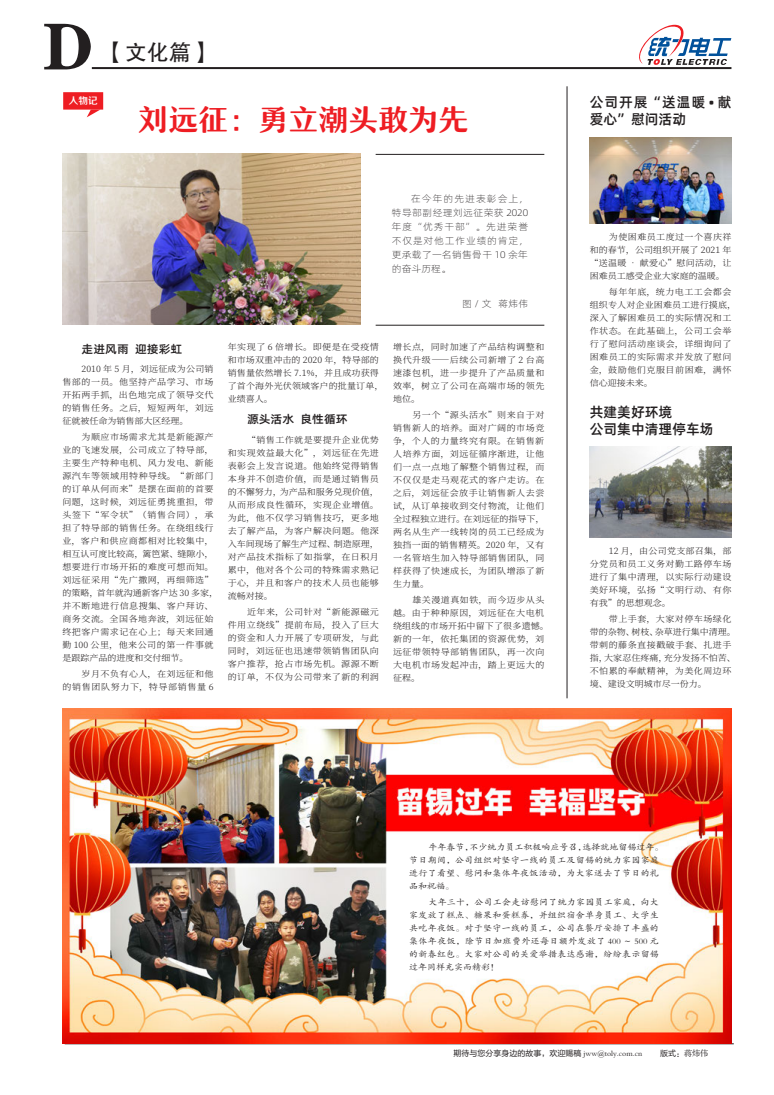
<style>
.page{position:relative;width:774px;height:1095px;background:#fff}
.page>*{position:absolute;margin:0;border:0;box-sizing:border-box;transform-origin:0 0}
.t1{font:66.3px "FZCSK GBK1 0";color:#231f20}
.t2{font:30px "HY Run Yuan GEW";color:#ee1d23}
.t3{font:22px "FZHTK GBK1 0";color:#231f20}
.t4{font:14px/16.8px "Alibaba Pu Hui Ti M";letter-spacing:.065em;color:#231f20}
.t5{font:14px "Alibaba Pu Hui Ti M";color:#231f20}
.段落思源宋9{font:11.4px "Alibaba Pu Hui Ti M";color:#231f20;scale:1.05 1}
.t6{font:9.6px "FZZZHONGJW GB1 0";color:#fff}
.段落思源宋9-2{font:9.5px/14px "Alibaba Pu Hui Ti L";letter-spacing:.035em;color:#231f20;text-align:justify;scale:1.05 1}
.段落思源宋9-3{font:300 8.6px/13px "Source Han Serif SC";letter-spacing:.055em;color:#231f20;text-align:justify;scale:1.05 1}
.段落思源宋9-4{font:8.6px/13px "FZKTK GBK1 0";letter-spacing:.03em;color:#231f20;scale:1.05 1}
.段落思源宋9-5{font:300 8.6px/13px "Source Han Serif SC";letter-spacing:.02em;color:#231f20;scale:1.05 1}
.段落思源宋9-6{font:300 8.6px/13px "Source Han Serif SC";letter-spacing:.075em;color:#231f20;text-align:right;scale:1.05 1}
.t7{font:8px "FZLTHJW GB1 0";color:#231f20}
.s1{font-family:"FZKTK GBK1 0"}
.s2{font-family:"FZS3 K GBK1 0"}
</style>
<div class="page">
<hr style="left:65px;top:1043px;width:669px;height:1px;background:#231f20">
<hr style="left:92px;top:67px;width:639px;height:2px;background:#231f20">
<svg style="left:639px;top:25px;width:92px;height:40px"></svg>
<svg style="left:63px;top:92px;width:40px;height:25px"></svg>
<hr style="left:567px;top:86px;width:1px;height:612px;background:#231f20">
<img style="left:590px;top:137px;width:141px;height:86px">
<img style="left:62px;top:154px;width:298px;height:171px">
<hr style="left:376px;top:154px;width:168px;height:1px;background:#231f20">
<hr style="left:376px;top:325px;width:168px;height:1px;background:#231f20">
<img style="left:590px;top:446px;width:141px;height:91px">
<img style="left:62px;top:708px;width:669px;height:335px">
<p class="t1" style="left:43px;top:9px;width:52px">D</p>
<p class="t6" style="left:69px;top:95px;width:30px">人物记</p>
<p class="t3" style="left:103px;top:40px;width:111px">【文化篇】</p>
<p class="t2" style="left:138px;top:103px;width:331px">刘远征：勇立潮头敢为先</p>
<p class="t4" style="left:590px;top:93px;width:143px">公司开展“送温暖 • 献爱心”慰问活动</p>
<p class="段落思源宋9" style="left:82px;top:340px;width:97px">走进风雨 迎接彩虹</p>
<p class="段落思源宋9-3" style="left:62px;top:362px;width:145px;text-indent:19px">2010 年 5 月，刘远征成为公司销售部的一员。他坚持产品学习、市场开拓两手抓，出色地完成了领导交代的销售任务。之后，短短两年，刘远征就被任命为销售部大区经理。</p>
<p class="段落思源宋9-3" style="left:62px;top:430px;width:150px;text-align:left;text-indent:19px">为顺应市场需求尤其是新能源产业的飞速发展，公司成立了特导部，主要生产特种电机、风力发电、新能源汽车等领域用特种导线。“新部门的订单从何而来”是摆在面前的首要问题，这时候，刘远征勇挑重担，带头签下“军令状”（销售合同），承担了特导部的销售任务。在绕组线行业，客户和供应商都相对比较集中，相互认可度比较高，篱笆紧、缝隙小，想要进行市场开拓的难度可想而知。刘远征采用“先广撒网，再细筛选”的策略，首年就沟通新客户达 30 多家，并不断地进行信息搜集、客户拜访、商务交流。全国各地奔波，刘远征始终把客户需求记在心上；每天来回通勤 100 公里，他来公司的第一件事就是跟踪产品的进度和交付细节。</p>
<p class="段落思源宋9-6" style="left:62px;top:667px;width:146px">岁月不负有心人，在刘远征和他<br>的销售团队努力下，特导部销售量 6</p>
<p class="段落思源宋9-2" style="left:392px;top:191px;width:131px;text-indent:19px">在今年的先进表彰会上，特导部副经理刘远征荣获 2020年度“优秀干部”。先进荣誉不仅是对他工作业绩的肯定，更承载了一名销售骨干 10 余年的奋斗历程。</p>
<p class="段落思源宋9-2" style="left:462px;top:295px;width:64px">图 / 文 蒋炜伟</p>
<p class="段落思源宋9-5" style="left:228px;top:341px;width:150px">年实现了 6 倍增长。即便是在受疫情和市场双重冲击的 2020 年，特导部的销售量依然增长 7.1%，并且成功获得了首个海外光伏领域客户的批量订单，业绩喜人。</p>
<p class="段落思源宋9" style="left:247px;top:410px;width:97px">源头活水 良性循环</p>
<p class="段落思源宋9-3" style="left:228px;top:433px;width:145px;text-indent:19px">“销售工作就是要提升企业优势和实现效益最大化”，刘远征在先进表彰会上发言说道。他始终觉得销售本身并不创造价值，而是通过销售员的不懈努力，为产品和服务兑现价值，从而形成良性循环，实现企业增值。为此，他不仅学习销售技巧，更多地去了解产品，为客户解决问题。他深入车间现场了解生产过程、制造原理，对产品技术指标了如指掌，在日积月累中，他对各个公司的特殊需求熟记于心，并且和客户的技术人员也能够流畅对接。</p>
<p class="段落思源宋9-3" style="left:228px;top:605px;width:146px;text-indent:19px">近年来，公司针对“新能源磁元件用立绕线”提前布局，投入了巨大的资金和人力开展了专项研发，与此同时，刘远征也迅速带领销售团队向客户推荐，抢占市场先机。源源不断的订单，不仅为公司带来了新的利润</p>
<p class="段落思源宋9-3" style="left:393px;top:341px;width:145px">增长点，同时加速了产品结构调整和换代升级——后续公司新增了 2 台高速漆包机，进一步提升了产品质量和效率，树立了公司在高端市场的领先地位。</p>
<p class="段落思源宋9-3" style="left:393px;top:409px;width:145px;text-indent:19px">另一个“源头活水”则来自于对销售新人的培养。面对广阔的市场竞争，个人的力量终究有限。在销售新人培养方面，刘远征循序渐进，让他们一点一点地了解整个销售过程，而不仅仅是走马观花式的客户走访。在之后，刘远征会放手让销售新人去尝试，从订单接收到交付物流，让他们全过程独立进行。在刘远征的指导下，两名从生产一线转岗的员工已经成为独挡一面的销售精英。2020 年，又有一名管培生加入特导部销售团队，同样获得了快速成长，为团队增添了新生力量。</p>
<p class="段落思源宋9-3" style="left:393px;top:593px;width:150px;text-align:left;text-indent:19px">雄关漫道真如铁，而今迈步从头越。由于种种原因，刘远征在大电机绕组线的市场开拓中留下了很多遗憾。新的一年，依托集团的资源优势，刘远征带领特导部销售团队，再一次向大电机市场发起冲击，踏上更远大的征程。</p>
<p class="段落思源宋9-3" style="left:590px;top:230px;width:137px;text-indent:19px">为使困难员工度过一个喜庆祥和的春节，公司组织开展了 2021 年“送温暖 • 献爱心”慰问活动，让困难员工感受企业大家庭的温暖。</p>
<p class="段落思源宋9-3" style="left:590px;top:285px;width:141px;text-align:left;text-indent:19px">每年年底，统力电工工会都会组织专人对企业困难员工进行摸底，深入了解困难员工的实际情况和工作状态。在此基础上，公司工会举行了慰问活动座谈会，详细询问了困难员工的实际需求并发放了慰问金，鼓励他们克服目前困难，满怀信心迎接未来。</p>
<p class="t5" style="left:590px;top:401px;width:84px">共建美好环境</p>
<p class="t5" style="left:590px;top:417px;width:125px">公司集中清理停车场</p>
<p class="段落思源宋9-3" style="left:590px;top:544px;width:137px;text-indent:19px">12 月，由公司党支部召集，部分党员和员工义务对勤工路停车场进行了集中清理，以实际行动建设美好环境，弘扬“文明行动、有你有我”的思想观念。</p>
<p class="段落思源宋9-3" style="left:590px;top:612px;width:141px;text-align:left;text-indent:19px">带上手套，大家对停车场绿化带的杂物、树枝、杂草进行集中清理。带刺的藤条直接戳破手套、扎进手指，大家忍住疼痛，充分发扬不怕苦、不怕累的奉献精神，为美化周边环境、建设文明城市尽一份力。</p>
<p class="段落思源宋9-4" style="left:409px;top:840px;width:244px;text-indent:19px">牛年春节，不少统力员工积极响应号召，选择就地留锡过年。节日期间，公司组织对坚守一线的员工及留锡的统力家园家庭进行了看望、慰问和集体年夜饭活动，为大家送去了节日的礼品和祝福。</p>
<p class="段落思源宋9-4" style="left:409px;top:895px;width:239px;text-align:justify;text-indent:19px">大年三十，公司工会走访慰问了统力家园员工家庭，向大家发放了糕点、糖果和蛋糕券，并组织宿舍单身员工、大学生共吃年夜饭。对于坚守一线的员工，公司在餐厅安排了丰盛的集体年夜饭，除节日加班费外还每日额外发放了 400 ～ 500 元的新春红包。大家对公司的关爱举措表达感谢，纷纷表示留锡过年同样充实而精彩！</p>
<p class="t7" style="left:454px;top:1048px;width:190px">期待与您分享身边的故事，欢迎赐稿 <span class="s1">jww@toly.com.cn</span></p>
<p class="t7" style="left:660px;top:1048px;width:50px">版式：<span class="s2">蒋炜伟</span></p>
</div>
